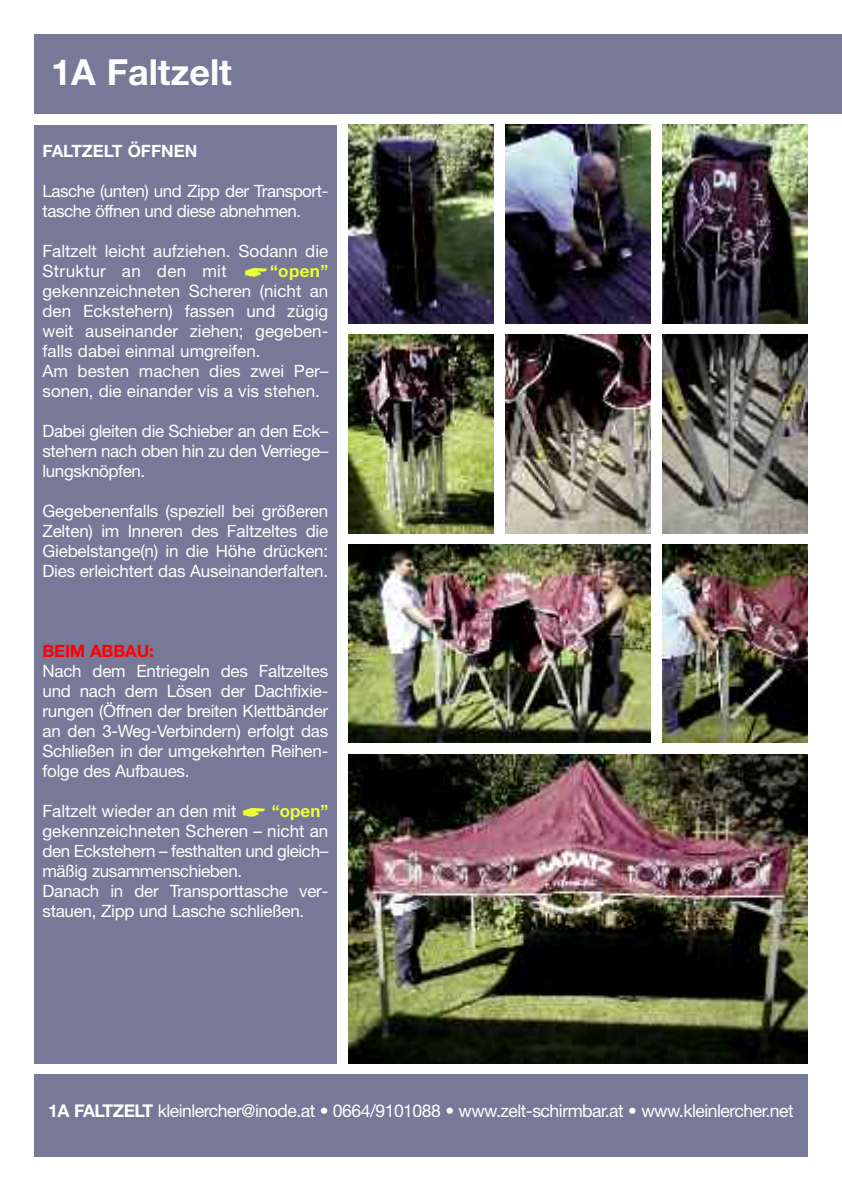
<style>
.page{position:relative;width:842px;height:1191px;background:#fff}
.page>*{position:absolute;margin:0;border:0;box-sizing:border-box;transform-origin:0 0}
.t1{font:700 36px "Helvetica Neue";color:#fff}
.t2{font:17.6px "Helvetica Neue";letter-spacing:-.03em;color:#fff}
.t3{font:17px/20px "Helvetica Neue";letter-spacing:-.01em;color:#fff}
.t4{font:17px/20px "Helvetica Neue";letter-spacing:-.03em;color:#fff}
.t5{font:700 17px "Helvetica Neue";color:#fff}
.t6{font:700 17px "Helvetica Neue";letter-spacing:.01em;color:#ebff38}
.t7{font:700 17px "Helvetica Neue";letter-spacing:-.01em;color:#f00}
.s1{font-weight:700}
</style>
<div class="page">
<div style="left:34px;top:34px;width:808px;height:79px;background:#787898"></div>
<div style="left:34px;top:125px;width:303px;height:938px;background:#787898"></div>
<img style="left:348px;top:125px;width:146px;height:198px">
<img style="left:348px;top:334px;width:146px;height:199px">
<img style="left:348px;top:544px;width:303px;height:199px">
<img style="left:348px;top:754px;width:460px;height:309px">
<img style="left:662px;top:544px;width:146px;height:199px">
<img style="left:505px;top:125px;width:146px;height:198px">
<img style="left:662px;top:125px;width:146px;height:198px">
<img style="left:505px;top:334px;width:146px;height:199px">
<img style="left:662px;top:334px;width:146px;height:199px">
<div style="left:34px;top:1074px;width:774px;height:83px;background:#787898"></div>
<h1 class="t1" style="left:51px;top:60px;width:182px">1A Faltzelt</h1>
<p class="t5" style="left:43px;top:145px;width:156px">FALTZELT ÖFFNEN</p>
<p class="t4" style="left:43px;top:182px;width:287px">Lasche (unten) und Zipp der Transport&shy;tasche öffnen und diese abnehmen.</p>
<p class="t3" style="left:43px;top:242px;width:287px">Faltzelt leicht aufziehen. Sodann die<br>Struktur an den mit</p>
<p class="t6" style="left:270px;top:265px;width:60px">“open”</p>
<p class="t3" style="left:43px;top:282px;width:287px">gekennzeichneten Scheren (nicht an den Eckstehern) fassen und zügig weit auseinander ziehen; gegeben&shy;falls dabei einmal umgreifen.<br>Am besten machen dies zwei Per– sonen, die einander vis a vis stehen.</p>
<p class="t3" style="left:43px;top:422px;width:287px;text-align:justify">Dabei gleiten die Schieber an den Eck– stehern nach oben hin zu den Verriege– lungsknöpfen.</p>
<p class="t3" style="left:43px;top:502px;width:287px;text-align:justify">Gegebenenfalls (speziell bei größeren Zelten) im Inneren des Faltzeltes die Giebelstange(n) in die Höhe drücken:<br>Dies erleichtert das Auseinanderfalten.</p>
<p class="t7" style="left:43px;top:645px;width:113px">BEIM ABBAU:</p>
<p class="t3" style="left:43px;top:662px;width:287px;text-align:justify">Nach dem Entriegeln des Faltzeltes und nach dem Lösen der Dachfixie&shy;rungen (Öffnen der breiten Klettbänder an den 3-Weg-Verbindern) erfolgt das Schließen in der umgekehrten Reihen&shy;folge des Aufbaues.</p>
<p class="t3" style="left:43px;top:802px;width:195px">Faltzelt wieder an den mit</p>
<p class="t6" style="left:272px;top:805px;width:58px">“open”</p>
<p class="t3" style="left:43px;top:822px;width:287px">gekennzeichneten Scheren – nicht an den Eckstehern – festhalten und gleich– mäßig zusammenschieben.<br>Danach in der Transporttasche ver&shy;stauen, Zipp und Lasche schließen.</p>
<p class="t2" style="left:48px;top:1104px;width:747px"><span class="s1">1A FALTZELT</span> kleinlercher@inode.at • 0664/9101088 • www.zelt-schirmbar.at • www.kleinlercher.net</p>
</div>
